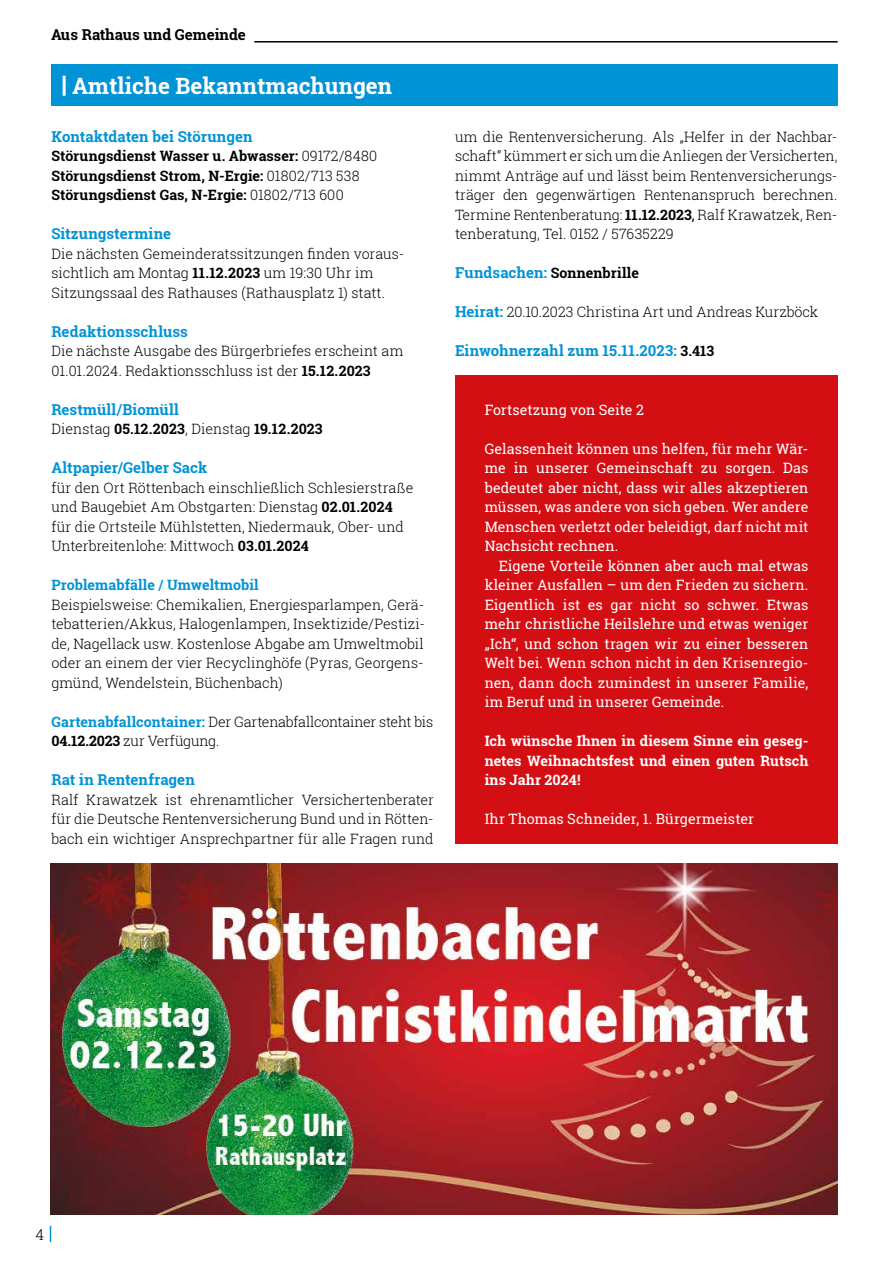
<style>
.page{position:relative;width:893px;height:1263px;background:#fff}
.page>*{position:absolute;margin:0;border:0;box-sizing:border-box;transform-origin:0 0}
.t1{font:700 22.5px "Roboto Slab";color:#fff}
.t2{font:700 15px "Roboto Slab";letter-spacing:.005em;color:#0093d6}
.t3{font:700 15px "Roboto Slab";color:#000}
.t4{font:300 15px "Roboto Slab";color:#000}
.t5{font:300 14.25px/19.5px "Roboto Slab";color:#000}
.t6{font:14.25px/19.5px "Roboto Slab";color:#fff;text-align:justify}
.t7{font:700 14.25px/19.5px "Roboto Slab";letter-spacing:.005em;color:#000}
.t8{font:700 14.25px/19.5px "Roboto Slab";letter-spacing:.005em;color:#fff;text-align:justify}
.t9{font:700 14.25px "Roboto Slab";color:#0093d6}
.s1{font-weight:300}
.s2{font-weight:700}
.s3{font-weight:700;color:#0093d6}
.s4{font-weight:400}
.s5{font-size:15px;color:#0093d6}
.s6{font-weight:700;font-size:15px;color:#0093d6}
.s7{font-size:14.25px;color:#000}
</style>
<div class="page">
<svg style="left:50px;top:1226px;width:1px;height:16px"></svg>
<hr style="left:254px;top:41px;width:584px;height:2px;background:#000">
<div style="left:51px;top:64px;width:787px;height:41px;background:#0093d6"></div>
<hr style="left:63px;top:76px;width:3px;height:20px;background:#fff">
<img style="left:51px;top:863px;width:786px;height:351px">
<div style="left:455px;top:376px;width:383px;height:468px;background:#d40f14"></div>
<p class="t3" style="left:51px;top:25px;width:196px">Aus Rathaus und Gemeinde</p>
<h1 class="t1" style="left:72px;top:70px;width:322px">Amtliche Bekanntmachungen</h1>
<p class="t2" style="left:51px;top:126px;width:203px">Kontaktdaten bei Störungen</p>
<p class="t7" style="left:51px;top:146px;width:327px">Störungsdienst Wasser u. Abwasser: <span class="s1">09172/8480<br></span>Störungsdienst Strom, N-Ergie: <span class="s1">01802/713 538<br></span>Störungsdienst Gas, N-Ergie: <span class="s1">01802/713 600</span></p>
<p class="t2" style="left:51px;top:224px;width:121px">Sitzungstermine</p>
<p class="t5" style="left:51px;top:244px;width:355px">Die nächsten Gemeinderatssitzungen finden voraus&shy;sichtlich am Montag <span class="s2">11.12.2023</span> um 19:30 Uhr im<br>Sitzungssaal des Rathauses (Rathausplatz 1) statt.</p>
<p class="t2" style="left:51px;top:321px;width:138px">Redaktionsschluss</p>
<p class="t5" style="left:51px;top:341px;width:353px">Die nächste Ausgabe des Bürgerbriefes erscheint am<br>01.01.2024. Redaktionsschluss ist der <span class="s2">15.12.2023</span></p>
<p class="t2" style="left:51px;top:399px;width:129px">Restmüll/Biomüll</p>
<p class="t7" style="left:51px;top:419px;width:273px"><span class="s1">Dienstag</span> 05.12.2023<span class="s1">, Dienstag</span> 19.12.2023</p>
<p class="t2" style="left:51px;top:458px;width:157px">Altpapier/Gelber Sack</p>
<p class="t5" style="left:51px;top:478px;width:363px">für den Ort Röttenbach einschließlich Schlesierstraße und Baugebiet Am Obstgarten: Dienstag <span class="s2">02.01.2024 </span>für die Ortsteile Mühlstetten, Niedermauk, Ober- und Unterbreitenlohe: Mittwoch <span class="s2">03.01.2024</span></p>
<p class="t9" style="left:51px;top:575px;width:209px">Problemabfälle / Umweltmobil</p>
<p class="t5" style="left:51px;top:594px;width:375px;text-align:justify">Beispielsweise: Chemikalien, Energiesparlampen, Gerä&shy;tebatterien/Akkus, Halogenlampen, Insektizide/Pestizi&shy;de, Nagellack usw. Kostenlose Abgabe am Umweltmobil oder an einem der vier Recyclinghöfe (Pyras, Georgens&shy;gmünd, Wendelstein, Büchenbach)</p>
<p class="t5" style="left:51px;top:711px;width:383px"><span class="s3">Gartenabfallcontainer:</span> Der Gartenabfallcontainer steht bis<br><span class="s2">04.12.2023</span> zur Verfügung.</p>
<p class="t2" style="left:51px;top:770px;width:145px">Rat in Rentenfragen</p>
<p class="t5" style="left:51px;top:790px;width:384px;text-align:justify">Ralf Krawatzek ist ehrenamtlicher Versichertenberater für die Deutsche Rentenversicherung Bund und in Rötten&shy;bach ein wichtiger Ansprechpartner für alle Fragen rund</p>
<p class="t5" style="left:455px;top:127px;width:384px;text-align:justify">um die Rentenversicherung. Als „Helfer in der Nachbar&shy;schaft“ kümmert er sich um die Anliegen der Versicherten, nimmt Anträge auf und lässt beim Rentenversicherungs&shy;träger den gegenwärtigen Rentenanspruch berechnen.<br>Termine Rentenberatung: <span class="s2">11.12.2023</span><span class="s4">,</span> Ralf Krawatzek, Ren&shy;tenberatung, Tel. 0152 / 57635229</p>
<p class="t7" style="left:455px;top:263px;width:185px"><span class="s5">Fundsachen:</span> Sonnenbrille</p>
<p class="t5" style="left:455px;top:302px;width:365px"><span class="s6">Heirat:</span> 20.10.2023 Christina Art und Andreas Kurzböck</p>
<p class="t2" style="left:455px;top:341px;width:261px">Einwohnerzahl zum 15.11.2023: <span class="s7">3.413</span></p>
<p class="t6" style="left:485px;top:400px;width:161px">Fortsetzung von Seite 2</p>
<p class="t6" style="left:485px;top:439px;width:325px">Gelassenheit können uns helfen, für mehr Wär&shy;me in unserer Gemeinschaft zu sorgen. Das bedeutet aber nicht, dass wir alles akzeptieren müssen, was andere von sich geben. Wer andere Menschen verletzt oder beleidigt, darf nicht mit Nachsicht rechnen.</p>
<p class="t6" style="left:485px;top:556px;width:325px;text-indent:14px">Eigene Vorteile können aber auch mal etwas kleiner Ausfallen – um den Frieden zu sichern.<br>Eigentlich ist es gar nicht so schwer. Etwas mehr christliche Heilslehre und etwas weniger „Ich“, und schon tragen wir zu einer besseren Welt bei. Wenn schon nicht in den Krisenregio&shy;nen, dann doch zumindest in unserer Familie, im Beruf und in unserer Gemeinde.</p>
<p class="t8" style="left:485px;top:731px;width:325px">Ich wünsche Ihnen in diesem Sinne ein geseg&shy;netes Weihnachtsfest und einen guten Rutsch ins Jahr 2024!</p>
<p class="t6" style="left:485px;top:809px;width:271px">Ihr Thomas Schneider, 1. Bürgermeister</p>
<p class="t4" style="left:35px;top:1224px;width:10px">4</p>
</div>
